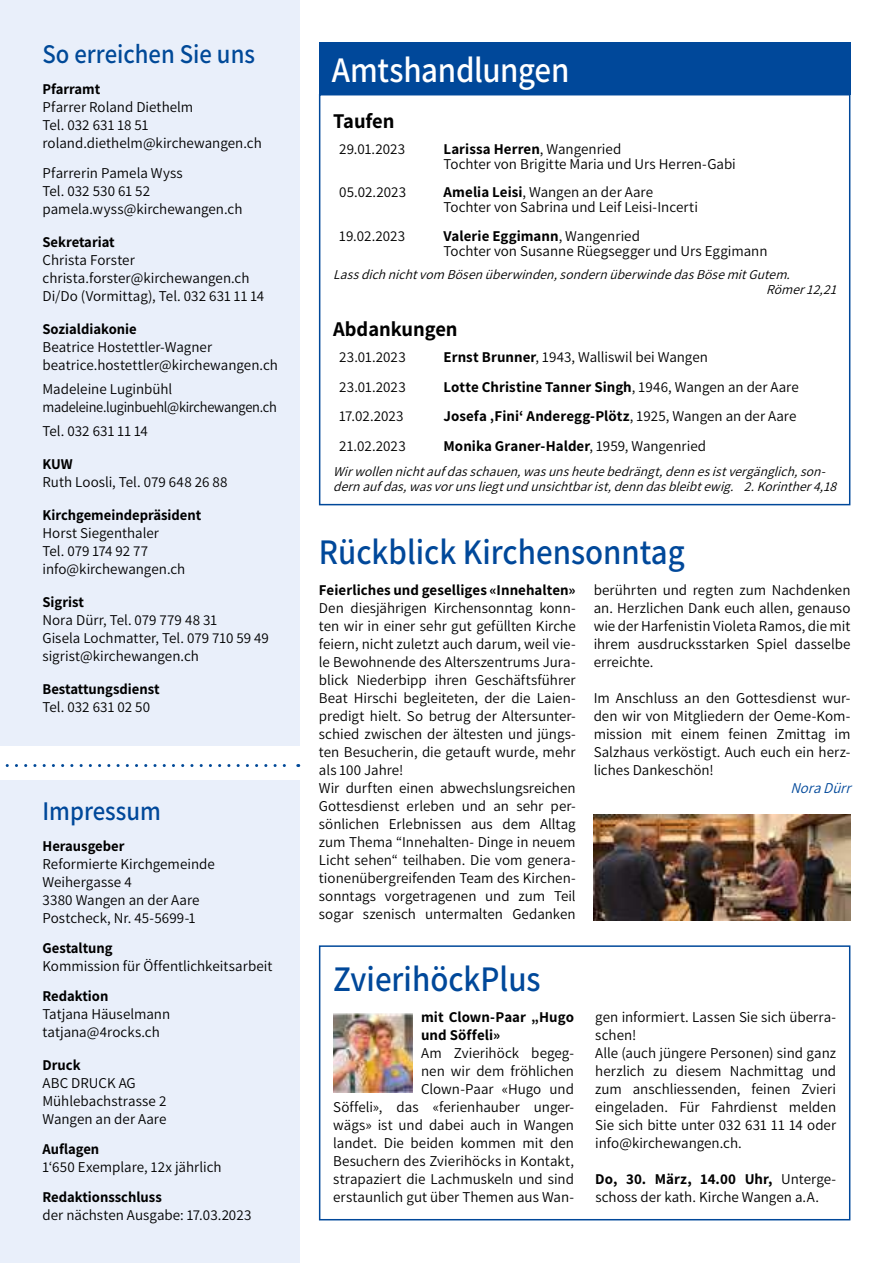
<style>
.page{position:relative;width:893px;height:1263px;background:#fff}
.page>*{position:absolute;margin:0;border:0;box-sizing:border-box;transform-origin:0 0}
.t1{font:600 36px "Assistant";color:#00489a;scale:.92 1}
.t2{font:600 36px "Assistant";letter-spacing:-.01em;color:#fff;scale:.92 1}
.t3{font:600 27px "Assistant";color:#004998;scale:.92 1}
.t4{font:600 27px "Assistant";color:#00489a;scale:.92 1}
.t5{font:700 21px "Assistant";color:#000}
.t6{font:15px/18px "Assistant";color:#000}
.t7{font:700 15px/18px "Assistant";color:#000}
.t8{font:italic 15px "Assistant";color:#00489a}
.t9{font:italic 13.5px/15px "Assistant";color:#000}
.s1{color:#00489a}
.s2{font-weight:700}
.s3{font-weight:400}
</style>
<div class="page">
<div style="left:0;top:780px;width:299px;height:483px;background:#e9effa"></div>
<div style="left:0;top:0;width:299px;height:746px;background:#e9effa"></div>
<svg style="left:5px;top:764px;width:294px;height:3px"></svg>
<img style="left:594px;top:814px;width:256px;height:107px">
<div style="left:319px;top:94px;width:531px;height:411px;border:2px solid #00489a"></div>
<div style="left:319px;top:43px;width:531px;height:52px;background:#00489a"></div>
<img style="left:333px;top:1013px;width:80px;height:80px">
<div style="left:319px;top:945px;width:531px;height:275px;border:2px solid #00489a"></div>
<h2 class="t3" style="left:43px;top:35px;width:232px">So erreichen Sie un<span class="s1">s</span></h2>
<p class="t7" style="left:43px;top:79px;width:59px">Pfarramt</p>
<p class="t6" style="left:43px;top:97px;width:221px">Pfarrer Roland Diethelm<br>Tel. 032 631 18 51 roland.diethelm@kirchewangen.ch</p>
<p class="t6" style="left:43px;top:163px;width:202px">Pfarrerin Pamela Wyss<br>Tel. 032 530 61 52 pamela.wyss@kirchewangen.ch</p>
<p class="t7" style="left:43px;top:232px;width:74px">Sekretariat</p>
<p class="t6" style="left:43px;top:250px;width:223px">Christa Forster christa.forster@kirchewangen.ch<br>Di/Do (Vormittag), Tel. 032 631 11 14</p>
<p class="t7" style="left:43px;top:319px;width:96px">Sozialdiakonie</p>
<p class="t6" style="left:43px;top:337px;width:237px">Beatrice Hostettler-Wagner beatrice.hostettler@kirchewangen.ch</p>
<p class="t6" style="left:43px;top:379px;width:236px">Madeleine Luginbühl madeleine.luginbuehl@kirchewangen.ch</p>
<p class="t6" style="left:43px;top:421px;width:107px">Tel. 032 631 11 14</p>
<p class="t7" style="left:43px;top:454px;width:32px">KUW</p>
<p class="t6" style="left:43px;top:472px;width:186px">Ruth Loosli, Tel. 079 648 26 88</p>
<p class="t7" style="left:43px;top:505px;width:160px">Kirchgemeindepräsident</p>
<p class="t6" style="left:43px;top:523px;width:144px">Horst Siegenthaler<br>Tel. 079 174 92 77 info@kirchewangen.ch</p>
<p class="t7" style="left:43px;top:592px;width:43px">Sigrist</p>
<p class="t6" style="left:43px;top:610px;width:228px">Nora Dürr, Tel. 079 779 48 31<br>Gisela Lochmatter, Tel. 079 710 59 49 sigrist@kirchewangen.ch</p>
<p class="t7" style="left:43px;top:679px;width:119px">Bestattungsdienst</p>
<p class="t6" style="left:43px;top:697px;width:109px">Tel. 032 631 02 50</p>
<h2 class="t4" style="left:43px;top:792px;width:130px">Impressum</h2>
<p class="t7" style="left:43px;top:836px;width:83px">Herausgeber</p>
<p class="t6" style="left:43px;top:854px;width:174px">Reformierte Kirchgemeinde<br>Weihergasse 4<br>3380 Wangen an der Aare<br>Postcheck, Nr. 45-5699-1</p>
<p class="t7" style="left:43px;top:938px;width:72px">Gestaltung</p>
<p class="t6" style="left:43px;top:956px;width:231px">Kommission für Öffentlichkeitsarbeit</p>
<p class="t7" style="left:43px;top:986px;width:67px">Redaktion</p>
<p class="t6" style="left:43px;top:1004px;width:129px">Tatjana Häuselmann tatjana@4rocks.ch</p>
<p class="t7" style="left:43px;top:1056px;width:40px">Druck</p>
<p class="t6" style="left:43px;top:1074px;width:125px">ABC DRUCK AG<br>Mühlebachstrasse 2<br>Wangen an der Aare</p>
<p class="t7" style="left:43px;top:1140px;width:58px">Auflagen</p>
<p class="t6" style="left:43px;top:1158px;width:181px">1‘650 Exemplare, 12x jährlich</p>
<p class="t7" style="left:43px;top:1188px;width:121px">Redaktionsschluss</p>
<p class="t6" style="left:43px;top:1206px;width:210px">der nächsten Ausgabe: 17.03.2023</p>
<h1 class="t2" style="left:332px;top:46px;width:260px">Amtshandlungen</h1>
<h3 class="t5" style="left:333px;top:107px;width:63px">Taufen</h3>
<p class="t6" style="left:339px;top:139px;width:68px">29.01.2023</p>
<p class="t6" style="left:443px;top:141px;width:294px;line-height:15px"><span class="s2">Larissa Herren</span>, Wangenried<br>Tochter von Brigitte Maria und Urs Herren-Gabi</p>
<p class="t6" style="left:339px;top:183px;width:69px">05.02.2023</p>
<p class="t6" style="left:443px;top:184px;width:256px;line-height:15px"><span class="s2">Amelia Leisi</span>, Wangen an der Aare<br>Tochter von Sabrina und Leif Leisi-Incerti</p>
<p class="t6" style="left:339px;top:226px;width:68px">19.02.2023</p>
<p class="t6" style="left:443px;top:227px;width:325px;line-height:15px"><span class="s2">Valerie Eggimann</span>, Wangenried<br>Tochter von Susanne Rüegsegger und Urs Eggimann</p>
<p class="t9" style="left:766px;top:266px;width:76px;text-indent:-433px">Lassdichnichtvom Bösenüberwinden,sondernüberwindedasBösemitGutem.<br>Römer12,21</p>
<h3 class="t5" style="left:333px;top:315px;width:126px">Abdankungen</h3>
<p class="t6" style="left:339px;top:347px;width:68px">23.01.2023</p>
<p class="t6" style="left:443px;top:347px;width:266px"><span class="s2">Ernst Brunner</span>, 1943, Walliswil bei Wangen</p>
<p class="t6" style="left:339px;top:377px;width:68px">23.01.2023</p>
<p class="t7" style="left:443px;top:377px;width:357px">Lotte Christine Tanner Singh<span class="s3">, 1946, Wangen an der Aare</span></p>
<p class="t6" style="left:339px;top:407px;width:66px">17.02.2023</p>
<p class="t7" style="left:443px;top:407px;width:354px">Josefa ‚Fini‘ Anderegg-Plötz<span class="s3">, 1925, Wangen an der Aare</span></p>
<p class="t6" style="left:339px;top:436px;width:68px">21.02.2023</p>
<p class="t7" style="left:443px;top:436px;width:264px">Monika Graner-Halder<span class="s3">, 1959, Wangenried</span></p>
<p class="t9" style="left:333px;top:463px;width:509px">Wirwollennichtaufdasschauen,wasunsheutebedrängt,dennesistvergänglich,son&shy;dernaufdas,wasvorunsliegtundunsichtbarist,denndasbleibtewig. 2.Korinther4,18</p>
<h1 class="t1" style="left:319px;top:527px;width:399px">Rückblick Kirchensonntag</h1>
<p class="t7" style="left:319px;top:580px;width:258px">Feierliches und geselliges «Innehalten»</p>
<p class="t6" style="left:319px;top:598px;width:258px">Den diesjährigen Kirchensonntag konn&shy;ten wir in einer sehr gut gefüllten Kirche feiern, nicht zuletzt auch darum, weil vie&shy;le Bewohnende des Alterszentrums Jura&shy;blick Niederbipp ihren Geschäftsführer Beat Hirschi begleiteten, der die Laien&shy;predigt hielt. So betrug der Altersunter&shy;schied zwischen der ältesten und jüngs&shy;ten Besucherin, die getauft wurde, mehr als 100 Jahre!<br>Wir durften einen abwechslungsreichen Gottesdienst erleben und an sehr per&shy;sönlichen Erlebnissen aus dem Alltag zum Thema “Innehalten- Dinge in neuem Licht sehen“ teilhaben. Die vom genera&shy;tionenübergreifenden Team des Kirchen&shy;sonntags vorgetragenen und zum Teil sogar szenisch untermalten Gedanken</p>
<p class="t6" style="left:594px;top:580px;width:258px;text-align:justify">berührten und regten zum Nachdenken an. Herzlichen Dank euch allen, genauso wie der Harfenistin Violeta Ramos, die mit ihrem ausdrucksstarken Spiel dasselbe erreichte.</p>
<p class="t6" style="left:594px;top:688px;width:258px;text-align:justify">Im Anschluss an den Gottesdienst wur&shy;den wir von Mitgliedern der Oeme-Kom&shy;mission mit einem feinen Zmittag im Salzhaus verköstigt. Auch euch ein herz&shy;liches Dankeschön!</p>
<p class="t8" style="left:790px;top:778px;width:67px">NoraDürr</p>
<h1 class="t1" style="left:333px;top:954px;width:227px">ZvierihöckPlus</h1>
<p class="t7" style="left:421px;top:1007px;width:154px">mit Clown-Paar „Hugo und Söffeli»</p>
<p class="t6" style="left:333px;top:1043px;width:242px;text-align:right">Am Zvierihöck begeg-<br>nen wir dem fröhlichen<br>Clown-Paar «Hugo und<br>Söffeli», das «ferienhauber unger&shy;wägs» ist und dabei auch in Wangen landet. Die beiden kommen mit den<br>Besuchern des Zvierihöcks in Kontakt, strapaziert die Lachmuskeln und sind erstaunlich gut über Themen aus Wan-</p>
<p class="t6" style="left:595px;top:1007px;width:242px">gen informiert. Lassen Sie sich überra&shy;schen!<br>Alle (auch jüngere Personen) sind ganz herzlich zu diesem Nachmittag und zum anschliessenden, feinen Zvieri eingeladen. Für Fahrdienst melden<br>Sie sich bitte unter 032 631 11 14 oder info@kirchewangen.ch.</p>
<p class="t6" style="left:595px;top:1169px;width:242px"><span class="s2">Do, 30. März, 14.00 Uhr,</span> Unterge&shy;schoss der kath. Kirche Wangen a.A.</p>
</div>
